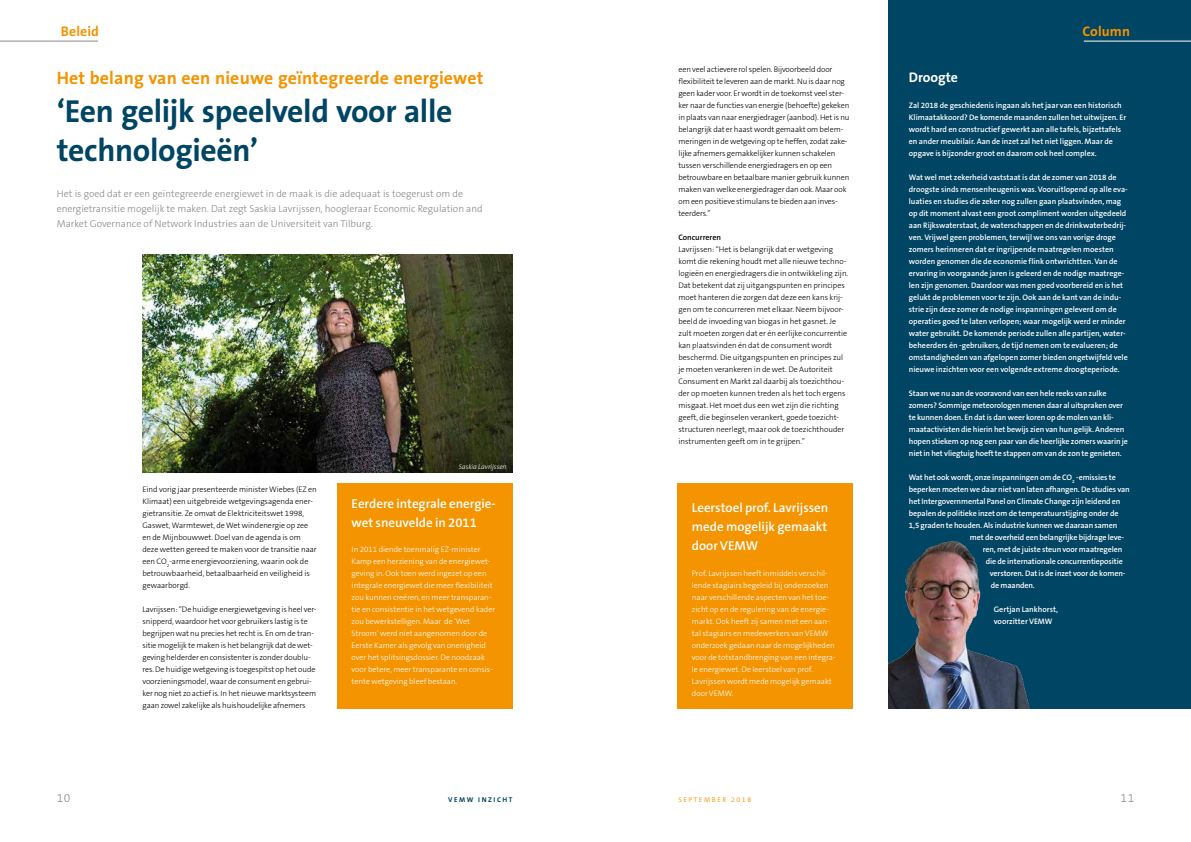
<style>
.page{position:relative;width:1191px;height:842px;background:#fff}
.page>*{position:absolute;margin:0;border:0;box-sizing:border-box;transform-origin:0 0}
.t1{font:700 32px/38.4px "The Sans B W7";letter-spacing:-.01em;color:#004563}
.t2{font:700 18px "The Sans B W7";letter-spacing:.01em;color:#f39400}
.t3{font:700 14px "The Sans B W7";letter-spacing:.01em;color:#f39400}
.t4{font:700 14px "The Sans B W7";color:#fff}
.t5{font:600 13px/19px "The Sans B W6";color:#fff}
.t6{font:300 12px "The Sans B W3";color:#87888a}
.t7{font:300 10px/15px "The Sans B W3";color:#87888a}
.t8{font:300 8px/12px "The Sans B W3";letter-spacing:-.01em;color:#000}
.t9{font:600 8px/12px "The Sans B W6";color:#fff}
.t10{font:300 8px/12px "The Sans B W3";color:#fff}
.t11{font:600 8px "The Sans B W6";color:#000}
.t12{font:italic 300 7px "The Sans B W3";color:#fff}
.t13{font:300 7px "The Sans B W4";letter-spacing:.225em;color:#f39400}
.t14{font:700 7px "The Sans B W7";letter-spacing:.225em;color:#004563}
</style>
<div class="page">
<div style="left:888px;top:0;width:303px;height:709px;background:#004563"></div>
<hr style="left:1083px;top:41px;width:108px;height:1px;background:#fff">
<img style="left:888px;top:541px;width:142px;height:168px">
<img style="left:142px;top:254px;width:370px;height:219px">
<div style="left:337px;top:483px;width:175px;height:226px;background:#f39400"></div>
<div style="left:677px;top:483px;width:176px;height:226px;background:#f39400"></div>
<hr style="left:0;top:41px;width:98px;height:1px;background:#87888a">
<h3 class="t3" style="left:61px;top:22px;width:40px">Beleid</h3>
<h2 class="t2" style="left:57px;top:66px;width:428px">Het belang van een nieuwe geïntegreerde energiewet</h2>
<h1 class="t1" style="left:57px;top:92px;width:397px">‘Een gelijk speelveld voor alle technologieën’</h1>
<p class="t7" style="left:57px;top:186px;width:427px">Het is goed dat er een geïntegreerde energiewet in de maak is die adequaat is toegerust om de energietransitie mogelijk te maken. Dat zegt Saskia Lavrijssen, hoogleraar Economic Regulation and<br>Market Governance of Network Industries aan de Universiteit van Tilburg.</p>
<p class="t8" style="left:142px;top:483px;width:176px">Eind vorig jaar presenteerde minister Wiebes (EZ en Klimaat) een uitgebreide wetgevingsagenda ener&shy;gietransitie. Ze omvat de Elektriciteitswet 1998, Gaswet, Warmtewet, de Wet windenergie op zee en de Mijnbouwwet. Doel van de agenda is om deze wetten gereed te maken voor de transitie naar een CO<sub>2</sub>-arme energievoorziening, waarin ook de betrouwbaarheid, betaalbaarheid en veiligheid is gewaarborgd.</p>
<p class="t8" style="left:142px;top:603px;width:176px">Lavrijssen: “De huidige energiewetgeving is heel ver&shy;snipperd, waardoor het voor gebruikers lastig is te begrijpen wat nu precies het recht is. En om de tran&shy;sitie mogelijk te maken is het belangrijk dat de wet&shy;geving helderder en consistenter is zonder doublu&shy;res. De huidige wetgeving is toegespitst op het oude voorzieningsmodel, waar de consument en gebrui&shy;ker nog niet zo actief is. In het nieuwe marktsysteem gaan zowel zakelijke als huishoudelijke afnemers</p>
<p class="t12" style="left:459px;top:462px;width:49px">Saskia Lavrijssen</p>
<h3 class="t5" style="left:351px;top:494px;width:146px">Eerdere integrale energie&shy;wet sneuvelde in 2011</h3>
<p class="t10" style="left:351px;top:543px;width:145px">In 2011 diende toenmalig EZ-minister Kamp een herziening van de energiewet&shy;geving in. Ook toen werd ingezet op een integrale energiewet die meer flexibiliteit zou kunnen creëren, en meer transparan&shy;tie en consistentie in het wetgevend kader zou bewerkstelligen. Maar de ‘Wet Stroom’ werd niet aangenomen door de Eerste Kamer als gevolg van onenigheid over het splitsingsdossier. De noodzaak voor betere, meer transparante en consis&shy;tente wetgeving bleef bestaan.</p>
<p class="t8" style="left:678px;top:63px;width:173px">een veel actievere rol spelen. Bijvoorbeeld door flexibiliteit te leveren aan de markt. Nu is daar nog geen kader voor. Er wordt in de toekomst veel ster&shy;ker naar de functies van energie (behoefte) gekeken in plaats van naar energiedrager (aanbod). Het is nu belangrijk dat er haast wordt gemaakt om belem&shy;meringen in de wetgeving op te heffen, zodat zake&shy;lijke afnemers gemakkelijker kunnen schakelen tussen verschillende energiedragers en op een betrouwbare en betaalbare manier gebruik kunnen maken van welke energiedrager dan ook. Maar ook om een positieve stimulans te bieden aan inves&shy;teerders.”</p>
<p class="t11" style="left:678px;top:232px;width:44px">Concurreren</p>
<p class="t8" style="left:678px;top:243px;width:171px">Lavrijssen: “Het is belangrijk dat er wetgeving komt die rekening houdt met alle nieuwe techno&shy;logieën en energiedragers die in ontwikkeling zijn.<br>Dat betekent dat zij uitgangspunten en principes moet hanteren die zorgen dat deze een kans krij&shy;gen om te concurreren met elkaar. Neem bijvoor&shy;beeld de invoeding van biogas in het gasnet. Je zult moeten zorgen dat er én eerlijke concurrentie kan plaatsvinden én dat de consument wordt beschermd. Die uitgangspunten en principes zul je moeten verankeren in de wet. De Autoriteit Consument en Markt zal daarbij als toezichthou&shy;der op moeten kunnen treden als het toch ergens misgaat. Het moet dus een wet zijn die richting geeft, die beginselen verankert, goede toezicht&shy;structuren neerlegt, maar ook de toezichthouder instrumenten geeft om in te grijpen.”</p>
<h3 class="t5" style="left:692px;top:498px;width:138px;text-align:justify">Leerstoel prof. Lavrijssen mede mogelijk gemaakt door VEMW</h3>
<p class="t10" style="left:692px;top:567px;width:145px">Prof. Lavrijssen heeft inmiddels verschil&shy;lende stagiairs begeleid bij onderzoeken naar verschillende aspecten van het toe&shy;zicht op en de regulering van de energie&shy;markt. Ook heeft zij samen met een aan&shy;tal stagiairs en medewerkers van VEMW onderzoek gedaan naar de mogelijkheden voor de totstandbrenging van een integra&shy;le energiewet. De leerstoel van prof.<br>Lavrijssen wordt mede mogelijk gemaakt door VEMW.</p>
<h3 class="t3" style="left:1082px;top:22px;width:49px">Column</h3>
<h3 class="t4" style="left:909px;top:68px;width:51px">Droogte</h3>
<p class="t9" style="left:909px;top:99px;width:219px">Zal 2018 de geschiedenis ingaan als het jaar van een historisch Klimaatakkoord? De komende maanden zullen het uitwijzen. Er wordt hard en constructief gewerkt aan alle tafels, bijzettafels en ander meubilair. Aan de inzet zal het niet liggen. Maar de opgave is bijzonder groot en daarom ook heel complex.</p>
<p class="t9" style="left:909px;top:171px;width:221px">Wat wel met zekerheid vaststaat is dat de zomer van 2018 de droogste sinds mensenheugenis was. Vooruitlopend op alle eva&shy;luaties en studies die zeker nog zullen gaan plaatsvinden, mag op dit moment alvast een groot compliment worden uitgedeeld aan Rijkswaterstaat, de waterschappen en de drinkwaterbedrij&shy;ven. Vrijwel geen problemen, terwijl we ons van vorige droge zomers herinneren dat er ingrijpende maatregelen moesten worden genomen die de economie flink ontwrichtten. Van de ervaring in voorgaande jaren is geleerd en de nodige maatrege&shy;len zijn genomen. Daardoor was men goed voorbereid en is het gelukt de problemen voor te zijn. Ook aan de kant van de indu&shy;strie zijn deze zomer de nodige inspanningen geleverd om de operaties goed te laten verlopen; waar mogelijk werd er minder water gebruikt. De komende periode zullen alle partijen, water&shy;beheerders én -gebruikers, de tijd nemen om te evalueren; de omstandigheden van afgelopen zomer bieden ongetwijfeld vele nieuwe inzichten voor een volgende extreme droogteperiode.</p>
<p class="t9" style="left:909px;top:387px;width:221px">Staan we nu aan de vooravond van een hele reeks van zulke zomers? Sommige meteorologen menen daar al uitspraken over te kunnen doen. En dat is dan weer koren op de molen van kli&shy;maatactivisten die hierin het bewijs zien van hun gelijk. Anderen hopen stiekem op nog een paar van die heerlijke zomers waarin je niet in het vliegtuig hoeft te stappen om van de zon te genieten.</p>
<p class="t9" style="left:909px;top:471px;width:208px">Wat het ook wordt, onze inspanningen om de CO<sub>2</sub> -emissies te</p>
<p class="t9" style="left:909px;top:483px;width:222px">beperken moeten we daar niet van laten afhangen. De studies van</p>
<p class="t9" style="left:909px;top:495px;width:213px">het Intergovernmental Panel on Climate Change zijn leidend en</p>
<p class="t9" style="left:909px;top:507px;width:211px">bepalen de politieke inzet om de temperatuurstijging onder de</p>
<p class="t9" style="left:909px;top:519px;width:210px">1,5 graden te houden. Als industrie kunnen we daaraan samen</p>
<p class="t9" style="left:970px;top:531px;width:156px">met de overheid een belangrijke bijdrage leve-</p>
<p class="t9" style="left:983px;top:543px;width:141px">ren, met de juiste steun voor maatregelen</p>
<p class="t9" style="left:986px;top:555px;width:139px">die de internationale concurrentiepositie</p>
<p class="t9" style="left:990px;top:567px;width:137px">verstoren. Dat is de inzet voor de komen-</p>
<p class="t9" style="left:991px;top:579px;width:46px">de maanden.</p>
<p class="t9" style="left:994px;top:603px;width:66px">Gertjan Lankhorst, voorzitter VEMW</p>
<h3 class="t6" style="left:57px;top:790px;width:15px">10</h3>
<p class="t14" style="left:448px;top:795px;width:66px">VEMW INZICHT</p>
<p class="t13" style="left:678px;top:795px;width:74px">SEPTEMBER 2018</p>
<h3 class="t6" style="left:1120px;top:790px;width:15px">11</h3>
</div>
